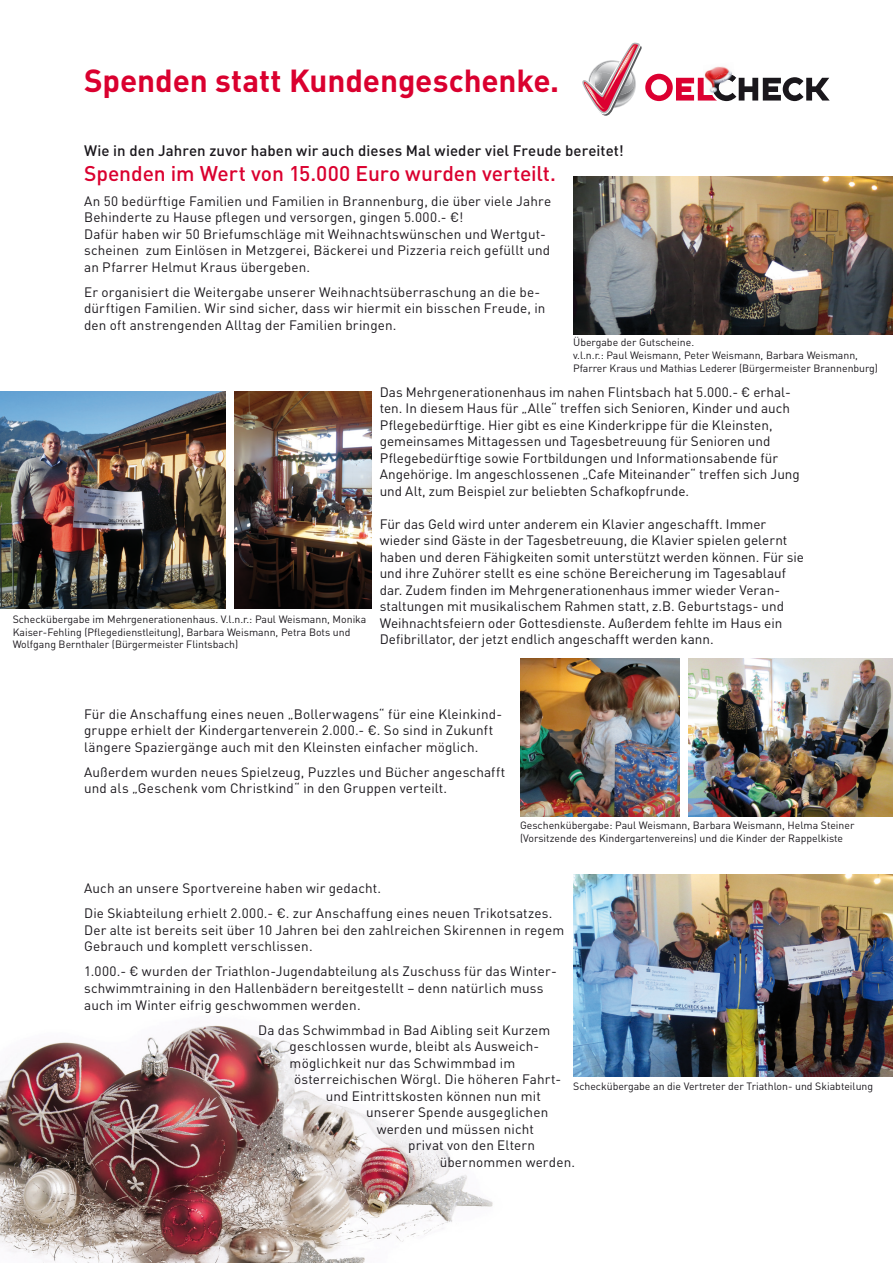
<style>
.page{position:relative;width:893px;height:1263px;background:#fff}
.page>*{position:absolute;margin:0;border:0;box-sizing:border-box;transform-origin:0 0}
.t1{font:700 31.5px "DIN Pro";letter-spacing:-.005em;color:#da002f}
.t2{font:500 21px "DIN Pro";letter-spacing:-.005em;color:#da002f}
.t3{font:500 15px "DIN Pro";letter-spacing:.005em;color:#1a171c}
.t4{font:13.5px/16.5px "DIN Pro";letter-spacing:.01em;color:#1a171c}
.t5{font:10.5px/12.6px "DIN Pro";color:#1a171c}
</style>
<div class="page">
<svg style="left:582px;top:42px;width:247px;height:74px"></svg>
<img style="left:0;top:1025px;width:493px;height:237px">
<img style="left:573px;top:177px;width:320px;height:157px">
<img style="left:0;top:392px;width:225px;height:216px">
<img style="left:573px;top:874px;width:320px;height:202px">
<img style="left:234px;top:392px;width:137px;height:216px">
<img style="left:688px;top:658px;width:205px;height:157px">
<img style="left:520px;top:658px;width:159px;height:157px">
<p class="t1" style="left:84px;top:60px;width:477px">Spenden statt Kundengeschenke.</p>
<p class="t3" style="left:84px;top:140px;width:541px">Wie in den Jahren zuvor haben wir auch dieses Mal wieder viel Freude bereitet!</p>
<p class="t2" style="left:84px;top:159px;width:473px">Spenden im Wert von 15.000 Euro wurden verteilt.</p>
<p class="t4" style="left:84px;top:192px;width:468px">An 50 bedürftige Familien und Familien in Brannenburg, die über viele Jahre Behinderte zu Hause pflegen und versorgen, gingen 5.000.- €!<br>Dafür haben wir 50 Briefumschläge mit Weihnachtswünschen und Wertgut&shy;scheinen zum Einlösen in Metzgerei, Bäckerei und Pizzeria reich gefüllt und an Pfarrer Helmut Kraus übergeben.</p>
<p class="t4" style="left:84px;top:283px;width:463px">Er organisiert die Weitergabe unserer Weihnachtsüberraschung an die be&shy;dürftigen Familien. Wir sind sicher, dass wir hiermit ein bisschen Freude, in den oft anstrengenden Alltag der Familien bringen.</p>
<p class="t5" style="left:13px;top:612px;width:355px">Scheckübergabe im Mehrgenerationenhaus. V.l.n.r.: Paul Weismann, Monika<br>Kaiser-Fehling (Pflegedienstleitung), Barbara Weismann, Petra Bots und<br>Wolfgang Bernthaler (Bürgermeister Flintsbach)</p>
<p class="t5" style="left:573px;top:336px;width:122px">Übergabe der Gutscheine.</p>
<p class="t5" style="left:573px;top:348px;width:306px">v.l.n.r.: Paul Weismann, Peter Weismann, Barbara Weismann,<br>Pfarrer Kraus und Mathias Lederer (Bürgermeister Brannenburg)</p>
<p class="t4" style="left:380px;top:383px;width:422px">Das Mehrgenerationenhaus im nahen Flintsbach hat 5.000.- € erhal&shy;ten. In diesem Haus für „Alle“ treffen sich Senioren, Kinder und auch Pflegebedürftige. Hier gibt es eine Kinderkrippe für die Kleinsten, gemeinsames Mittagessen und Tagesbetreuung für Senioren und Pflegebedürftige sowie Fortbildungen und Informationsabende für Angehörige. Im angeschlossenen „Cafe Miteinander“ treffen sich Jung und Alt, zum Beispiel zur beliebten Schafkopfrunde.</p>
<p class="t4" style="left:380px;top:515px;width:426px">Für das Geld wird unter anderem ein Klavier angeschafft. Immer wieder sind Gäste in der Tagesbetreuung, die Klavier spielen gelernt haben und deren Fähigkeiten somit unterstützt werden können. Für sie und ihre Zuhörer stellt es eine schöne Bereicherung im Tagesablauf dar. Zudem finden im Mehrgenerationenhaus immer wieder Veran&shy;staltungen mit musikalischem Rahmen statt, z.B. Geburtstags- und Weihnachtsfeiern oder Gottesdienste. Außerdem fehlte im Haus ein Defibrillator, der jetzt endlich angeschafft werden kann.</p>
<p class="t4" style="left:84px;top:705px;width:419px">Für die Anschaffung eines neuen „Bollerwagens“ für eine Kleinkind&shy;gruppe erhielt der Kindergartenverein 2.000.- €. So sind in Zukunft längere Spaziergänge auch mit den Kleinsten einfacher möglich.</p>
<p class="t4" style="left:84px;top:763px;width:423px">Außerdem wurden neues Spielzeug, Puzzles und Bücher angeschafft und als „Geschenk vom Christkind“ in den Gruppen verteilt.</p>
<p class="t5" style="left:520px;top:818px;width:336px">Geschenkübergabe: Paul Weismann, Barbara Weismann, Helma Steiner (Vorsitzende des Kindergartenvereins) und die Kinder der Rappelkiste</p>
<p class="t4" style="left:84px;top:879px;width:298px">Auch an unsere Sportvereine haben wir gedacht.</p>
<p class="t4" style="left:84px;top:904px;width:482px">Die Skiabteilung erhielt 2.000.- €. zur Anschaffung eines neuen Trikotsatzes.<br>Der alte ist bereits seit über 10 Jahren bei den zahlreichen Skirennen in regem<br>Gebrauch und komplett verschlissen.</p>
<p class="t4" style="left:84px;top:962px;width:474px">1.000.- € wurden der Triathlon-Jugendabteilung als Zuschuss für das Winter&shy;schwimmtraining in den Hallenbädern bereitgestellt – denn natürlich muss auch im Winter eifrig geschwommen werden.</p>
<p class="t4" style="left:258px;top:1020px;width:294px">Da das Schwimmbad in Bad Aibling seit Kurzem</p>
<p class="t4" style="left:290px;top:1037px;width:251px">geschlossen wurde, bleibt als Ausweich-</p>
<p class="t4" style="left:290px;top:1053px;width:227px">möglichkeit nur das Schwimmbad im</p>
<p class="t4" style="left:294px;top:1070px;width:269px">österreichischen Wörgl. Die höheren Fahrt-</p>
<p class="t4" style="left:326px;top:1086px;width:217px">und Eintrittskosten können nun mit</p>
<p class="t4" style="left:366px;top:1103px;width:184px">unserer Spende ausgeglichen</p>
<p class="t4" style="left:377px;top:1119px;width:159px">werden und müssen nicht</p>
<p class="t4" style="left:408px;top:1136px;width:128px">privat von den Eltern</p>
<p class="t4" style="left:440px;top:1152px;width:137px">übernommen werden.</p>
<p class="t5" style="left:573px;top:1079px;width:301px">Scheckübergabe an die Vertreter der Triathlon- und Skiabteilung</p>
</div>
